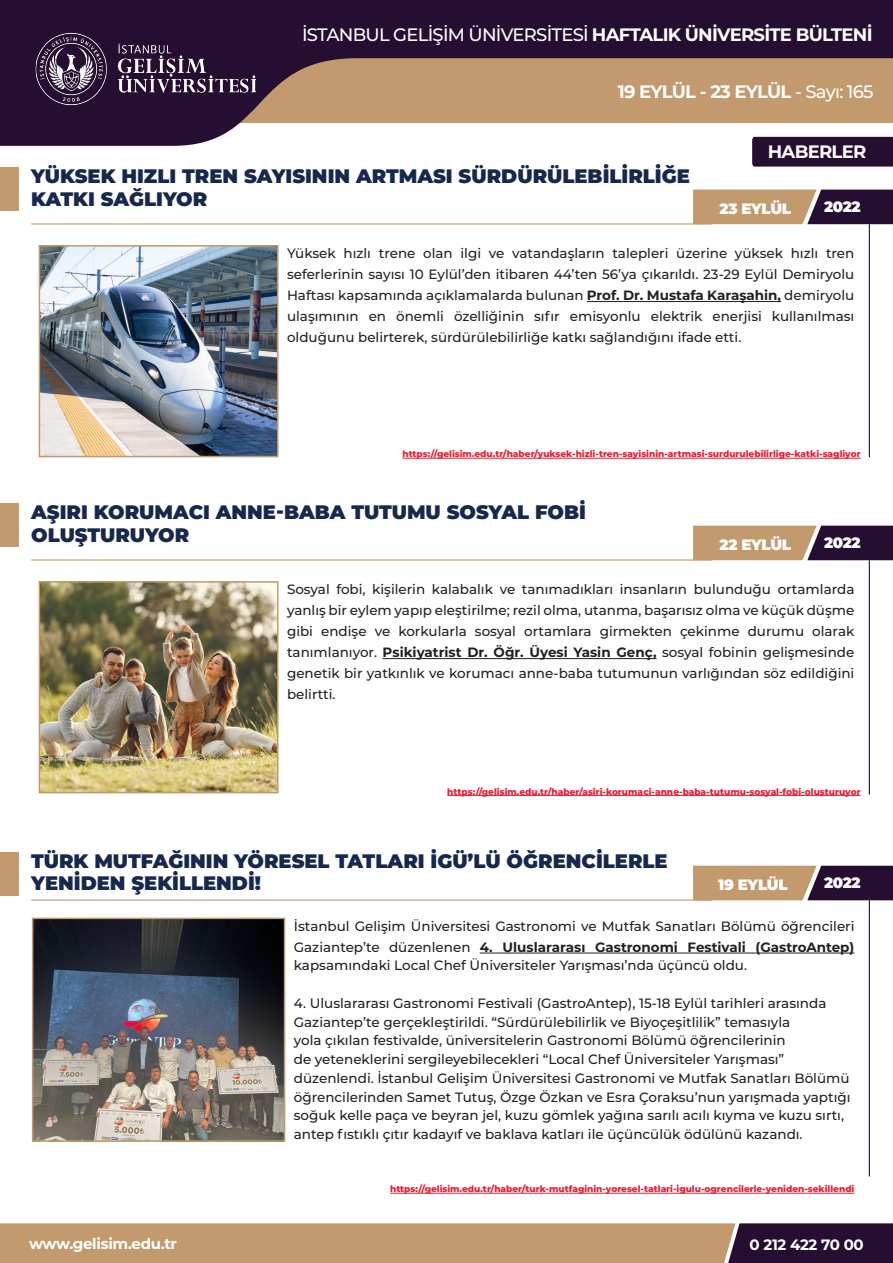
<style>
.page{position:relative;width:893px;height:1263px;background:#fff}
.page>*{position:absolute;margin:0;border:0;box-sizing:border-box;transform-origin:0 0}
.t1{font:900 19.5px/22.5px "Montserrat";color:#17284e}
.t2{font:500 18px "Montserrat";letter-spacing:-.04em;color:#fff}
.t3{font:700 18px "Montserrat";letter-spacing:-.04em;color:#fff}
.t4{font:900 15px "Montserrat";letter-spacing:-.02em;color:#fff}
.t5{font:700 15px "Montserrat";letter-spacing:-.02em;color:#fff}
.t6{font:500 13.5px/21px "Montserrat";color:#231f20;text-align:justify}
.t7{font:800 9px "Montserrat";color:#ed1a33}
.s1{font-weight:700}
.s2{font-weight:500}
</style>
<div class="page">
<svg style="left:0;top:0;width:893px;height:146px;background:#795f61"></svg>
<svg style="left:0;top:1223px;width:893px;height:40px;background:#a78264"></svg>
<img style="left:27px;top:27px;width:228px;height:80px">
<hr style="left:447px;top:795px;width:414px;height:1px;background:#ed1a33">
<hr style="left:402px;top:458px;width:459px;height:1px;background:#ed1a33">
<hr style="left:390px;top:1193px;width:464px;height:1px;background:#ed1a33">
<div style="left:0;top:503px;width:19px;height:44px;background:#c29a6d"></div>
<div style="left:0;top:167px;width:19px;height:44px;background:#c29a6d"></div>
<div style="left:0;top:852px;width:19px;height:44px;background:#c29a6d"></div>
<hr style="left:31px;top:559px;width:681px;height:2px;background:#c29a6d">
<hr style="left:31px;top:223px;width:681px;height:1px;background:#c29a6d">
<hr style="left:31px;top:899px;width:681px;height:2px;background:#c29a6d">
<svg style="left:693px;top:526px;width:200px;height:34px;background:#856558"></svg>
<svg style="left:693px;top:190px;width:200px;height:34px;background:#856558"></svg>
<svg style="left:693px;top:866px;width:200px;height:34px;background:#856558"></svg>
<hr style="left:383px;top:658px;width:274px;height:1px;background:#231f20">
<hr style="left:587px;top:301px;width:194px;height:1px;background:#231f20">
<hr style="left:480px;top:953px;width:374px;height:1px;background:#231f20">
<img style="left:42px;top:584px;width:234px;height:206px">
<div style="left:39px;top:581px;width:240px;height:212px;border:2px solid #c29a6d"></div>
<img style="left:42px;top:248px;width:234px;height:206px">
<div style="left:39px;top:245px;width:240px;height:212px;border:2px solid #c29a6d"></div>
<img style="left:35px;top:921px;width:247px;height:218px">
<div style="left:32px;top:918px;width:253px;height:224px;border:2px solid #c29a6d"></div>
<hr style="left:869px;top:560px;width:1px;height:234px;background:#250e31">
<hr style="left:869px;top:224px;width:1px;height:233px;background:#250e31">
<hr style="left:869px;top:889px;width:1px;height:287px;background:#250e31">
<div style="left:752px;top:137px;width:141px;height:30px;background:#250e31"></div>
<h2 class="t2" style="left:302px;top:22px;width:572px">İSTANBUL GELİŞİM ÜNİVERSİTESİ <span class="s1">HAFTALIK ÜNİVERSİTE BÜLTENİ</span></h2>
<h2 class="t3" style="left:618px;top:79px;width:257px">19 EYLÜL - 23 EYLÜL <span class="s2">- Sayı: 165</span></h2>
<h1 class="t1" style="left:31px;top:164px;width:660px">YÜKSEK HIZLI TREN SAYISININ ARTMASI SÜRDÜRÜLEBİLİRLİĞE<br>KATKI SAĞLIYOR</h1>
<h2 class="t3" style="left:768px;top:139px;width:100px">HABERLER</h2>
<p class="t4" style="left:720px;top:197px;width:73px">23 EYLÜL</p>
<p class="t4" style="left:824px;top:195px;width:38px">2022</p>
<p class="t6" style="left:287px;top:242px;width:569px">Yüksek hızlı trene olan ilgi ve vatandaşların talepleri üzerine yüksek hızlı tren seferlerinin sayısı 10 Eylül’den itibaren 44’ten 56’ya çıkarıldı. 23-29 Eylül Demiryolu Haftası kapsamında açıklamalarda bulunan <span class="s1">Prof. Dr. Mustafa Karaşahin,</span> demiryolu ulaşımının en önemli özelliğinin sıfır emisyonlu elektrik enerjisi kullanılması olduğunu belirterek, sürdürülebilirliğe katkı sağlandığını ifade etti.</p>
<p class="t7" style="left:402px;top:447px;width:460px">https://gelisim.edu.tr/haber/yuksek-hizli-tren-sayisinin-artmasi-surdurulebilirlige-katki-sagliyor</p>
<h1 class="t1" style="left:31px;top:500px;width:556px">AŞIRI KORUMACI ANNE-BABA TUTUMU SOSYAL FOBİ<br>OLUŞTURUYOR</h1>
<p class="t4" style="left:720px;top:533px;width:73px">22 EYLÜL</p>
<p class="t4" style="left:824px;top:531px;width:38px">2022</p>
<p class="t6" style="left:287px;top:578px;width:569px">Sosyal fobi, kişilerin kalabalık ve tanımadıkları insanların bulunduğu ortamlarda yanlış bir eylem yapıp eleştirilme; rezil olma, utanma, başarısız olma ve küçük düşme gibi endişe ve korkularla sosyal ortamlara girmekten çekinme durumu olarak tanımlanıyor. <span class="s1">Psikiyatrist Dr. Öğr. Üyesi Yasin Genç,</span> sosyal fobinin gelişmesinde genetik bir yatkınlık ve korumacı anne-baba tutumunun varlığından söz edildiğini belirtti.</p>
<p class="t7" style="left:447px;top:785px;width:415px">https://gelisim.edu.tr/haber/asiri-korumaci-anne-baba-tutumu-sosyal-fobi-olusturuyor</p>
<h1 class="t1" style="left:31px;top:848px;width:638px">TÜRK MUTFAĞININ YÖRESEL TATLARI İGÜ’LÜ ÖĞRENCİLERLE<br>YENİDEN ŞEKİLLENDİ!</h1>
<p class="t4" style="left:718px;top:873px;width:71px">19 EYLÜL</p>
<p class="t4" style="left:824px;top:871px;width:38px">2022</p>
<p class="t6" style="left:294px;top:915px;width:562px">İstanbul Gelişim Üniversitesi Gastronomi ve Mutfak Sanatları Bölümü öğrencileri<br>Gaziantep’te düzenlenen <span class="s1">4. Uluslararası Gastronomi Festivali (GastroAntep)</span></p>
<p class="t6" style="left:294px;top:954px;width:455px">kapsamındaki Local Chef Üniversiteler Yarışması’nda üçüncü oldu.</p>
<p class="t6" style="left:294px;top:993px;width:558px;line-height:18.8px;text-align:left">4. Uluslararası Gastronomi Festivali (GastroAntep), 15-18 Eylül tarihleri arasında Gaziantep’te gerçekleştirildi. “Sürdürülebilirlik ve Biyoçeşitlilik” temasıyla<br>yola çıkılan festivalde, üniversitelerin Gastronomi Bölümü öğrencilerinin<br>de yeteneklerini sergileyebilecekleri “Local Chef Üniversiteler Yarışması” düzenlendi. İstanbul Gelişim Üniversitesi Gastronomi ve Mutfak Sanatları Bölümü öğrencilerinden Samet Tutuş, Özge Özkan ve Esra Çoraksu’nun yarışmada yaptığı soğuk kelle paça ve beyran jel, kuzu gömlek yağına sarılı acılı kıyma ve kuzu sırtı, antep fıstıklı çıtır kadayıf ve baklava katları ile üçüncülük ödülünü kazandı.</p>
<p class="t7" style="left:390px;top:1182px;width:466px">https://gelisim.edu.tr/haber/turk-mutfaginin-yoresel-tatlari-igulu-ogrencilerle-yeniden-sekillendi</p>
<p class="t5" style="left:29px;top:1233px;width:150px">www.gelisim.edu.tr</p>
<p class="t5" style="left:750px;top:1234px;width:116px">0 212 422 70 00</p>
</div>
